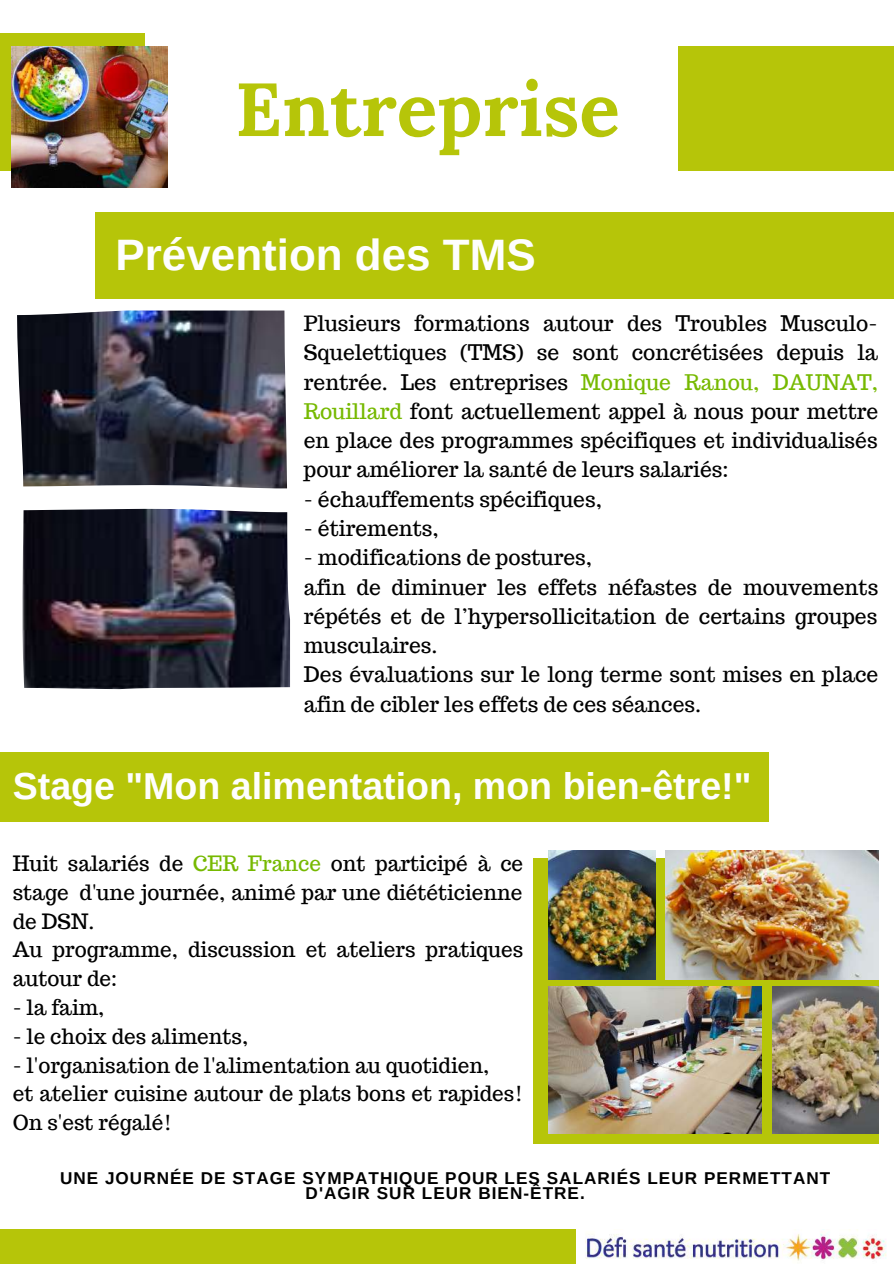
<style>
.page{position:relative;width:894px;height:1264px;background:#fff}
.page>*{position:absolute;margin:0;border:0;box-sizing:border-box;transform-origin:0 0}
.t1{font:700 75px "Lora";color:#b6c509}
.t2{font:700 43.95px "Arimo";color:#fefefe}
.t3{font:700 37.5px "Arimo";color:#fefefe}
.t4{font:21px/29.2px "Trocchi";color:#000;text-align:justify}
.t5{font:20.7px/28.8px "Trocchi";color:#000}
.t6{font:700 17.1px/15.8px "Arimo";letter-spacing:.06em;color:#000;text-align:center}
.s1{color:#76b900}
</style>
<div class="page">
<div style="left:533px;top:858px;width:345px;height:285px;background:#b6c509"></div>
<img style="left:548px;top:850px;width:107px;height:129px">
<img style="left:665px;top:850px;width:213px;height:129px">
<img style="left:548px;top:986px;width:212px;height:147px">
<img style="left:772px;top:986px;width:106px;height:147px">
<div style="left:0;top:1229px;width:893px;height:34px;background:#b6c509"></div>
<img style="left:576px;top:1229px;width:317px;height:34px">
<div style="left:678px;top:47px;width:215px;height:124px;background:#b6c509"></div>
<div style="left:0;top:33px;width:144px;height:138px;background:#b6c509"></div>
<img style="left:12px;top:47px;width:155px;height:140px">
<div style="left:95px;top:212px;width:798px;height:87px;background:#b6c509"></div>
<div style="left:0;top:752px;width:768px;height:70px;background:#b6c509"></div>
<img style="left:17px;top:310px;width:270px;height:178px">
<img style="left:22px;top:509px;width:268px;height:180px">
<h1 class="t1" style="left:235px;top:61px;width:386px">Entreprise</h1>
<h2 class="t2" style="left:115px;top:230px;width:421px">Prévention des TMS</h2>
<p class="t4" style="left:304px;top:308px;width:576px">Plusieurs formations autour des Troubles Musculo-Squelettiques (TMS) se sont concrétisées depuis la rentrée. Les entreprises <span class="s1">Monique Ranou, DAUNAT, Rouillard</span> font actuellement appel à nous pour mettre en place des programmes spécifiques et individualisés pour améliorer la santé de leurs salariés:</p>
<p class="t4" style="left:304px;top:484px;width:299px">- échauffements spécifiques,</p>
<p class="t4" style="left:304px;top:513px;width:137px">- étirements,</p>
<p class="t4" style="left:304px;top:543px;width:576px;text-align:left">- modifications de postures,<br>afin de diminuer les effets néfastes de mouvements répétés et de l’hypersollicitation de certains groupes musculaires.<br>Des évaluations sur le long terme sont mises en place afin de cibler les effets de ces séances.</p>
<h3 class="t3" style="left:13px;top:764px;width:740px">Stage "Mon alimentation, mon bien-être!"</h3>
<p class="t5" style="left:13px;top:848px;width:512px">Huit salariés de <span class="s1">CER France</span> ont participé à ce stage d'une journée, animé par une diététicienne de DSN.<br>Au programme, discussion et ateliers pratiques autour de:</p>
<p class="t5" style="left:13px;top:992px;width:93px">- la faim,</p>
<p class="t5" style="left:13px;top:1021px;width:237px">- le choix des aliments,</p>
<p class="t5" style="left:13px;top:1050px;width:511px">- l'organisation de l'alimentation au quotidien,<br>et atelier cuisine autour de plats bons et rapides!<br>On s'est régalé!</p>
<p class="t6" style="left:60px;top:1169px;width:771px">UNE JOURNÉE DE STAGE SYMPATHIQUE POUR LES SALARIÉS LEUR PERMETTANT<br>D'AGIR SUR LEUR BIEN-ÊTRE.</p>
</div>
